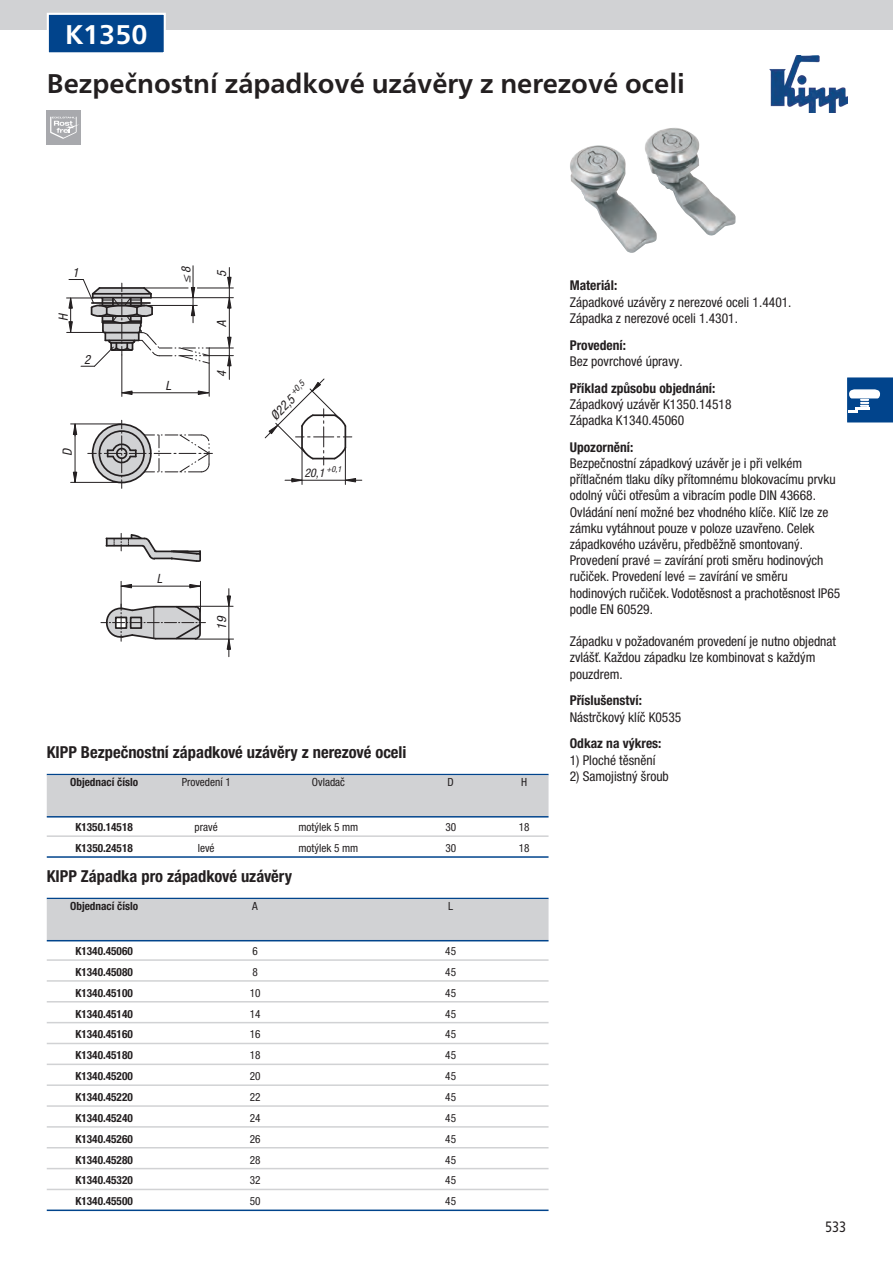
<style>
.page{position:relative;width:893px;height:1263px;background:#fff}
.page>*{position:absolute;margin:0;border:0;box-sizing:border-box;transform-origin:0 0}
.t1{font:700 27px "Frutiger Neue LTW1 G";color:#231f20}
.t2{font:700 27px "Frutiger Neue LTW1 G";color:#fff}
.t3{font:700 condensed 16.5px "Helvetica Neue LTW1 G";color:#231f20}
.t4{font:15px "Frutiger Neue LTW1 G";color:#231f20;scale:.81 1}
.t5{font:condensed 13.5px/16.2px "Helvetica Neue LTW1 G";color:#231f20}
.t6{font:700 condensed 13.5px "Helvetica Neue LTW1 G";color:#231f20}
.t7{font:italic condensed 12.75px "Helvetica Neue LTW1 G";color:#231f20}
.t8{font:italic condensed 12.75px "Helvetica Neue LTW1 G";color:#231f20;scale:1.05 1}
.t9{font:italic condensed 12.75px "Helvetica Neue LTW1 G";color:#231f20;scale:.95 1}
.t10{font:italic condensed 11.85px "Helvetica Neue LTW1 G";color:#231f20}
.t11{font:700 condensed 11.25px "Helvetica Neue LTW1 G";color:#231f20}
.t12{font:condensed 11.25px "Helvetica Neue LTW1 G";color:#231f20}
</style>
<div class="page">
<img style="left:769px;top:55px;width:79px;height:58px">
<div style="left:0;top:0;width:893px;height:30px;background:#d1d2d4"></div>
<svg style="left:847px;top:377px;width:46px;height:46px"></svg>
<img style="left:570px;top:128px;width:166px;height:125px">
<hr style="left:302px;top:448px;width:1px;height:36px;background:#231f20">
<hr style="left:345px;top:448px;width:1px;height:36px;background:#231f20">
<hr style="left:285px;top:480px;width:77px;height:1px;background:#231f20">
<hr style="left:121px;top:355px;width:1px;height:41px;background:#231f20">
<hr style="left:209px;top:362px;width:1px;height:34px;background:#231f20">
<hr style="left:123px;top:392px;width:86px;height:1px;background:#231f20">
<hr style="left:229px;top:268px;width:1px;height:30px;background:#231f20">
<hr style="left:229px;top:297px;width:1px;height:82px;background:#231f20">
<hr style="left:71px;top:423px;width:50px;height:1px;background:#231f20">
<hr style="left:71px;top:482px;width:50px;height:1px;background:#231f20">
<hr style="left:75px;top:424px;width:1px;height:58px;background:#231f20">
<svg style="left:88px;top:420px;width:124px;height:68px"></svg>
<hr style="left:193px;top:266px;width:1px;height:57px;background:#231f20">
<svg style="left:72px;top:423px;width:6px;height:13px"></svg>
<svg style="left:72px;top:471px;width:6px;height:12px"></svg>
<svg style="left:264px;top:378px;width:88px;height:87px"></svg>
<svg style="left:197px;top:390px;width:13px;height:5px"></svg>
<svg style="left:291px;top:477px;width:16px;height:6px"></svg>
<svg style="left:121px;top:390px;width:12px;height:5px"></svg>
<svg style="left:340px;top:477px;width:16px;height:6px"></svg>
<svg style="left:67px;top:276px;width:166px;height:91px"></svg>
<hr style="left:195px;top:639px;width:39px;height:1px;background:#231f20">
<hr style="left:196px;top:606px;width:37px;height:1px;background:#231f20">
<hr style="left:228px;top:589px;width:1px;height:68px;background:#231f20">
<svg style="left:106px;top:533px;width:95px;height:29px"></svg>
<svg style="left:226px;top:634px;width:6px;height:16px"></svg>
<svg style="left:226px;top:595px;width:6px;height:16px"></svg>
<svg style="left:101px;top:581px;width:104px;height:60px"></svg>
<div style="left:47px;top:111px;width:34px;height:34px;background:#a8a9ad"></div>
<svg style="left:50px;top:117px;width:29px;height:22px"></svg>
<div style="left:48px;top:14px;width:117px;height:39px;background:#01448c"></div>
<div style="left:47px;top:13px;width:119px;height:41px;border:2px solid #fff"></div>
<hr style="left:47px;top:774px;width:501px;height:1px;background:#01448c">
<div style="left:47px;top:775px;width:501px;height:41px;background:#d1d2d4"></div>
<hr style="left:47px;top:816px;width:501px;height:1px;background:#01448c">
<hr style="left:47px;top:835px;width:501px;height:2px;background:#d1d2d4">
<hr style="left:47px;top:856px;width:501px;height:2px;background:#01448c">
<hr style="left:47px;top:898px;width:501px;height:1px;background:#01448c">
<div style="left:47px;top:899px;width:501px;height:41px;background:#d1d2d4"></div>
<hr style="left:47px;top:940px;width:501px;height:1px;background:#01448c">
<hr style="left:47px;top:959px;width:501px;height:2px;background:#d1d2d4">
<hr style="left:47px;top:980px;width:501px;height:2px;background:#d1d2d4">
<hr style="left:47px;top:1001px;width:501px;height:1px;background:#d1d2d4">
<hr style="left:47px;top:1022px;width:501px;height:1px;background:#d1d2d4">
<hr style="left:47px;top:1043px;width:501px;height:1px;background:#d1d2d4">
<hr style="left:47px;top:1063px;width:501px;height:2px;background:#d1d2d4">
<hr style="left:47px;top:1084px;width:501px;height:2px;background:#d1d2d4">
<hr style="left:47px;top:1105px;width:501px;height:2px;background:#d1d2d4">
<hr style="left:47px;top:1126px;width:501px;height:1px;background:#d1d2d4">
<hr style="left:47px;top:1147px;width:501px;height:1px;background:#d1d2d4">
<hr style="left:47px;top:1168px;width:501px;height:1px;background:#d1d2d4">
<hr style="left:47px;top:1189px;width:501px;height:1px;background:#d1d2d4">
<hr style="left:47px;top:1209px;width:501px;height:2px;background:#01448c">
<h1 class="t2" style="left:65px;top:18px;width:84px">K1350</h1>
<h1 class="t1" style="left:47px;top:67px;width:640px">Bezpečnostní západkové uzávěry z nerezové oceli</h1>
<p class="t7" style="left:72px;top:265px;width:8px">1</p>
<p class="t7" style="left:56px;top:320px;width:9px;rotate:-90deg">H</p>
<p class="t7" style="left:84px;top:352px;width:8px">2</p>
<p class="t7" style="left:60px;top:456px;width:10px;rotate:-90deg">D</p>
<p class="t7" style="left:179px;top:283px;width:19px;rotate:-90deg">≤ 8</p>
<p class="t7" style="left:166px;top:378px;width:7px">L</p>
<p class="t7" style="left:214px;top:277px;width:9px;rotate:-90deg">5</p>
<p class="t7" style="left:214px;top:327px;width:8px;rotate:-90deg">A</p>
<p class="t7" style="left:214px;top:377px;width:8px;rotate:-90deg">4</p>
<p class="t9" style="left:157px;top:571px;width:7px">L</p>
<p class="t8" style="left:214px;top:629px;width:15px;rotate:-90deg">19</p>
<p class="t7" style="left:267px;top:412px;width:48px;rotate:-45deg">Ø22,5 <sup>+0,5</sup></p>
<p class="t10" style="left:304px;top:466px;width:39px">20,1 <sup>+0,1</sup></p>
<p class="t3" style="left:47px;top:742px;width:361px">KIPP Bezpečnostní západkové uzávěry z nerezové oceli</p>
<p class="t11" style="left:70px;top:775px;width:70px">Objednací číslo</p>
<p class="t12" style="left:182px;top:775px;width:51px">Provedení 1</p>
<p class="t12" style="left:312px;top:775px;width:35px">Ovladač</p>
<p class="t12" style="left:448px;top:775px;width:8px">D</p>
<p class="t12" style="left:521px;top:775px;width:8px">H</p>
<p class="t11" style="left:75px;top:820px;width:59px">K1350.14518</p>
<p class="t12" style="left:195px;top:820px;width:25px">pravé</p>
<p class="t12" style="left:298px;top:820px;width:61px">motýlek 5 mm</p>
<p class="t12" style="left:445px;top:820px;width:12px">30</p>
<p class="t12" style="left:519px;top:820px;width:12px">18</p>
<p class="t11" style="left:75px;top:841px;width:59px">K1350.24518</p>
<p class="t12" style="left:198px;top:841px;width:18px">levé</p>
<p class="t12" style="left:298px;top:841px;width:61px">motýlek 5 mm</p>
<p class="t12" style="left:445px;top:841px;width:12px">30</p>
<p class="t12" style="left:519px;top:841px;width:12px">18</p>
<p class="t3" style="left:47px;top:866px;width:247px">KIPP Západka pro západkové uzávěry</p>
<p class="t11" style="left:70px;top:899px;width:70px">Objednací číslo</p>
<p class="t12" style="left:252px;top:899px;width:7px">A</p>
<p class="t12" style="left:448px;top:899px;width:6px">L</p>
<p class="t11" style="left:75px;top:944px;width:59px">K1340.45060</p>
<p class="t12" style="left:252px;top:944px;width:7px">6</p>
<p class="t12" style="left:445px;top:944px;width:12px">45</p>
<p class="t11" style="left:75px;top:965px;width:59px">K1340.45080</p>
<p class="t12" style="left:252px;top:965px;width:7px">8</p>
<p class="t12" style="left:445px;top:965px;width:12px">45</p>
<p class="t11" style="left:75px;top:986px;width:59px">K1340.45100</p>
<p class="t12" style="left:250px;top:986px;width:12px">10</p>
<p class="t12" style="left:445px;top:986px;width:12px">45</p>
<p class="t11" style="left:75px;top:1007px;width:59px">K1340.45140</p>
<p class="t12" style="left:250px;top:1007px;width:12px">14</p>
<p class="t12" style="left:445px;top:1007px;width:12px">45</p>
<p class="t11" style="left:75px;top:1028px;width:59px">K1340.45160</p>
<p class="t12" style="left:250px;top:1028px;width:12px">16</p>
<p class="t12" style="left:445px;top:1028px;width:12px">45</p>
<p class="t11" style="left:75px;top:1048px;width:59px">K1340.45180</p>
<p class="t12" style="left:250px;top:1049px;width:12px">18</p>
<p class="t12" style="left:445px;top:1049px;width:12px">45</p>
<p class="t11" style="left:75px;top:1069px;width:59px">K1340.45200</p>
<p class="t12" style="left:250px;top:1069px;width:12px">20</p>
<p class="t12" style="left:445px;top:1069px;width:12px">45</p>
<p class="t11" style="left:75px;top:1090px;width:59px">K1340.45220</p>
<p class="t12" style="left:250px;top:1090px;width:12px">22</p>
<p class="t12" style="left:445px;top:1090px;width:12px">45</p>
<p class="t11" style="left:75px;top:1111px;width:59px">K1340.45240</p>
<p class="t12" style="left:250px;top:1111px;width:12px">24</p>
<p class="t12" style="left:445px;top:1111px;width:12px">45</p>
<p class="t11" style="left:75px;top:1132px;width:59px">K1340.45260</p>
<p class="t12" style="left:250px;top:1132px;width:12px">26</p>
<p class="t12" style="left:445px;top:1132px;width:12px">45</p>
<p class="t11" style="left:75px;top:1153px;width:59px">K1340.45280</p>
<p class="t12" style="left:250px;top:1153px;width:12px">28</p>
<p class="t12" style="left:445px;top:1153px;width:12px">45</p>
<p class="t11" style="left:75px;top:1174px;width:59px">K1340.45320</p>
<p class="t12" style="left:250px;top:1174px;width:12px">32</p>
<p class="t12" style="left:445px;top:1174px;width:12px">45</p>
<p class="t11" style="left:75px;top:1194px;width:59px">K1340.45500</p>
<p class="t12" style="left:250px;top:1194px;width:12px">50</p>
<p class="t12" style="left:445px;top:1194px;width:12px">45</p>
<p class="t6" style="left:570px;top:277px;width:49px">Materiál:</p>
<p class="t5" style="left:570px;top:294px;width:223px">Západkové uzávěry z nerezové oceli 1.4401.<br>Západka z nerezové oceli 1.4301.</p>
<p class="t6" style="left:570px;top:337px;width:58px">Provedení:</p>
<p class="t5" style="left:570px;top:353px;width:114px">Bez povrchové úpravy.</p>
<p class="t6" style="left:570px;top:380px;width:147px">Příklad způsobu objednání:</p>
<p class="t5" style="left:570px;top:396px;width:163px">Západkový uzávěr K1350.14518<br>Západka K1340.45060</p>
<p class="t6" style="left:570px;top:439px;width:65px">Upozornění:</p>
<p class="t5" style="left:570px;top:455px;width:272px">Bezpečnostní západkový uzávěr je i při velkém přítlačném tlaku díky přítomnému blokovacímu prvku odolný vůči otřesům a vibracím podle DIN 43668.<br>Ovládání není možné bez vhodného klíče. Klíč lze ze zámku vytáhnout pouze v poloze uzavřeno. Celek západkového uzávěru, předběžně smontovaný.<br>Provedení pravé = zavírání proti směru hodinových ručiček. Provedení levé = zavírání ve směru hodinových ručiček. Vodotěsnost a prachotěsnost IP65 podle EN 60529.</p>
<p class="t5" style="left:570px;top:633px;width:268px">Západku v požadovaném provedení je nutno objednat zvlášť. Každou západku lze kombinovat s každým pouzdrem.</p>
<p class="t6" style="left:570px;top:692px;width:74px">Příslušenství:</p>
<p class="t5" style="left:570px;top:709px;width:113px">Nástrčkový klíč K0535</p>
<p class="t6" style="left:570px;top:736px;width:93px">Odkaz na výkres:</p>
<p class="t5" style="left:570px;top:752px;width:87px">1) Ploché těsnění</p>
<p class="t5" style="left:570px;top:768px;width:101px">2) Samojistný šroub</p>
<p class="t4" style="left:825px;top:1218px;width:27px">533</p>
</div>
